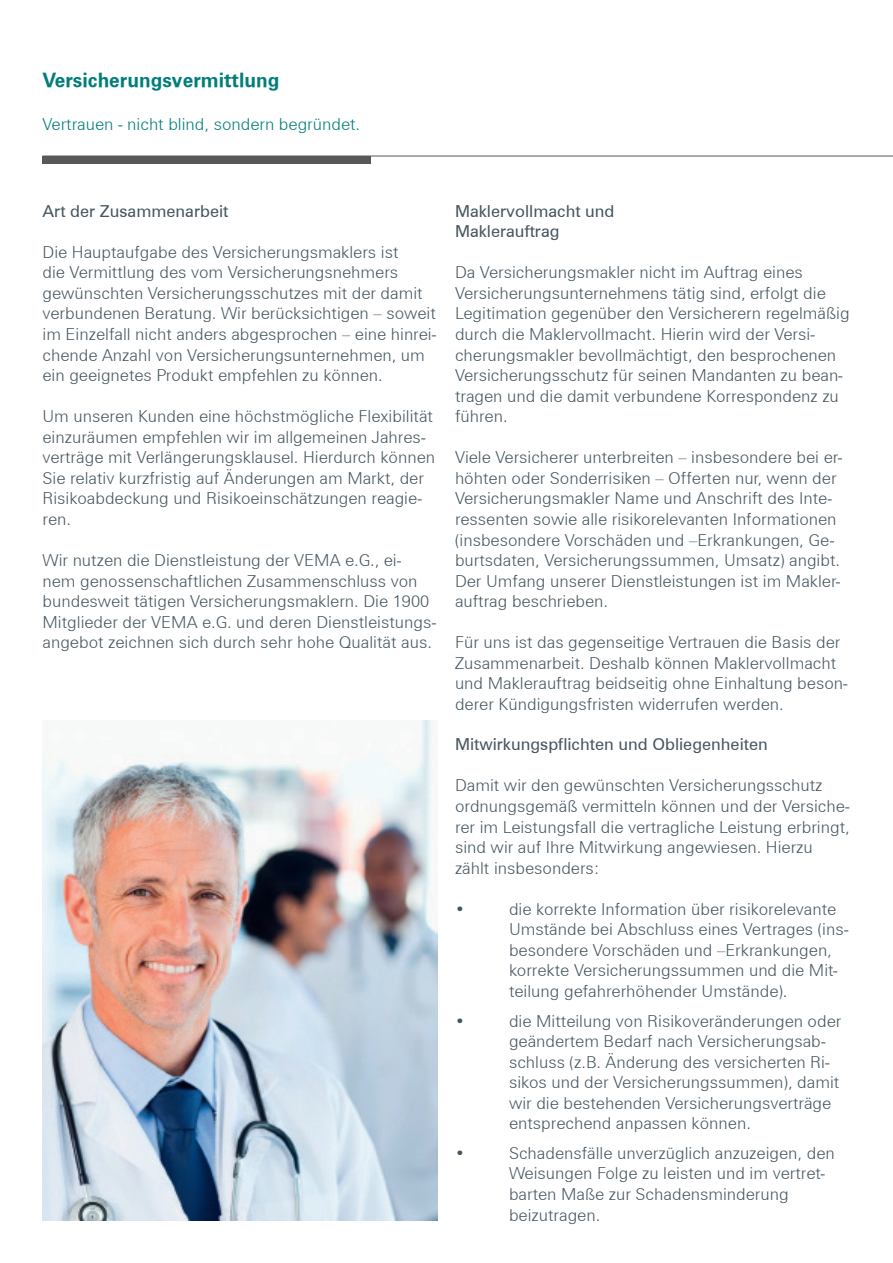
<style>
.page{position:relative;width:893px;height:1263px;background:#fff}
.page>*{position:absolute;margin:0;border:0;box-sizing:border-box;transform-origin:0 0}
.t1{font:19.5px "Zurich Bold BT";color:#007e7a}
.t2{font:16.5px/20.5px "Zurich Light BT";color:#45555f}
.t3{font:16.5px "Zurich BT";color:#45555f}
.t4{font:16.5px "Zurich Light BT";color:#007e7a}
</style>
<div class="page">
<div style="left:43px;top:156px;width:328px;height:8px;background:#57585a"></div>
<hr style="left:43px;top:156px;width:850px;height:1px;background:#57585a">
<img style="left:43px;top:721px;width:395px;height:499px">
<p class="t1" style="left:43px;top:68px;width:238px">Versicherungsvermittlung</p>
<p class="t4" style="left:43px;top:114px;width:319px">Vertrauen - nicht blind, sondern begründet.</p>
<p class="t3" style="left:43px;top:201px;width:188px">Art der Zusammenarbeit</p>
<p class="t2" style="left:43px;top:241px;width:395px">Die Hauptaufgabe des Versicherungsmaklers ist<br>die Vermittlung des vom Versicherungsnehmers gewünschten Versicherungsschutzes mit der damit verbundenen Beratung. Wir berücksichtigen – soweit im Einzelfall nicht anders abgesprochen – eine hinrei&shy;chende Anzahl von Versicherungsunternehmen, um ein geeignetes Produkt empfehlen zu können.</p>
<p class="t2" style="left:43px;top:406px;width:394px">Um unseren Kunden eine höchstmögliche Flexibilität einzuräumen empfehlen wir im allgemeinen Jahres&shy;verträge mit Verlängerungsklausel. Hierdurch können Sie relativ kurzfristig auf Änderungen am Markt, der Risikoabdeckung und Risikoeinschätzungen reagie&shy;ren.</p>
<p class="t2" style="left:43px;top:550px;width:395px">Wir nutzen die Dienstleistung der VEMA e.G., ei&shy;nem genossenschaftlichen Zusammenschluss von bundesweit tätigen Versicherungsmaklern. Die 1900<br>Mitglieder der VEMA e.G. und deren Dienstleistungs&shy;angebot zeichnen sich durch sehr hohe Qualität aus.</p>
<p class="t3" style="left:455px;top:201px;width:161px">Maklervollmacht und</p>
<p class="t3" style="left:455px;top:221px;width:106px">Maklerauftrag</p>
<p class="t2" style="left:455px;top:262px;width:396px">Da Versicherungsmakler nicht im Auftrag eines Versicherungsunternehmens tätig sind, erfolgt die Legitimation gegenüber den Versicherern regelmäßig durch die Maklervollmacht. Hierin wird der Versi&shy;cherungsmakler bevollmächtigt, den besprochenen Versicherungsschutz für seinen Mandanten zu bean&shy;tragen und die damit verbundene Korrespondenz zu führen.</p>
<p class="t2" style="left:455px;top:447px;width:389px">Viele Versicherer unterbreiten – insbesondere bei er&shy;höhten oder Sonderrisiken – Offerten nur, wenn der Versicherungsmakler Name und Anschrift des Inte&shy;ressenten sowie alle risikorelevanten Informationen (insbesondere Vorschäden und –Erkrankungen, Ge&shy;burtsdaten, Versicherungssummen, Umsatz) angibt.</p>
<p class="t2" style="left:455px;top:570px;width:387px">Der Umfang unserer Dienstleistungen ist im Makler&shy;auftrag beschrieben.</p>
<p class="t2" style="left:455px;top:632px;width:394px">Für uns ist das gegenseitige Vertrauen die Basis der Zusammenarbeit. Deshalb können Maklervollmacht und Maklerauftrag beidseitig ohne Einhaltung beson&shy;derer Kündigungsfristen widerrufen werden.</p>
<p class="t3" style="left:455px;top:734px;width:314px">Mitwirkungspflichten und Obliegenheiten</p>
<p class="t2" style="left:455px;top:775px;width:396px">Damit wir den gewünschten Versicherungsschutz ordnungsgemäß vermitteln können und der Versiche&shy;rer im Leistungsfall die vertragliche Leistung erbringt, sind wir auf Ihre Mitwirkung angewiesen. Hierzu zählt insbesonders:</p>
<p class="t2" style="left:455px;top:898px;width:11px">•</p>
<p class="t2" style="left:509px;top:898px;width:341px">die korrekte Information über risikorelevante Umstände bei Abschluss eines Vertrages (ins&shy;besondere Vorschäden und –Erkrankungen, korrekte Versicherungssummen und die Mit&shy;teilung gefahrerhöhender Umstände).</p>
<p class="t2" style="left:455px;top:1010px;width:11px">•</p>
<p class="t2" style="left:509px;top:1010px;width:334px">die Mitteilung von Risikoveränderungen oder geändertem Bedarf nach Versicherungsab&shy;schluss (z.B. Änderung des versicherten Ri&shy;sikos und der Versicherungssummen), damit wir die bestehenden Versicherungsverträge entsprechend anpassen können.</p>
<p class="t2" style="left:455px;top:1142px;width:11px">•</p>
<p class="t2" style="left:509px;top:1142px;width:327px">Schadensfälle unverzüglich anzuzeigen, den Weisungen Folge zu leisten und im vertret&shy;barten Maße zur Schadensminderung beizutragen.</p>
</div>
